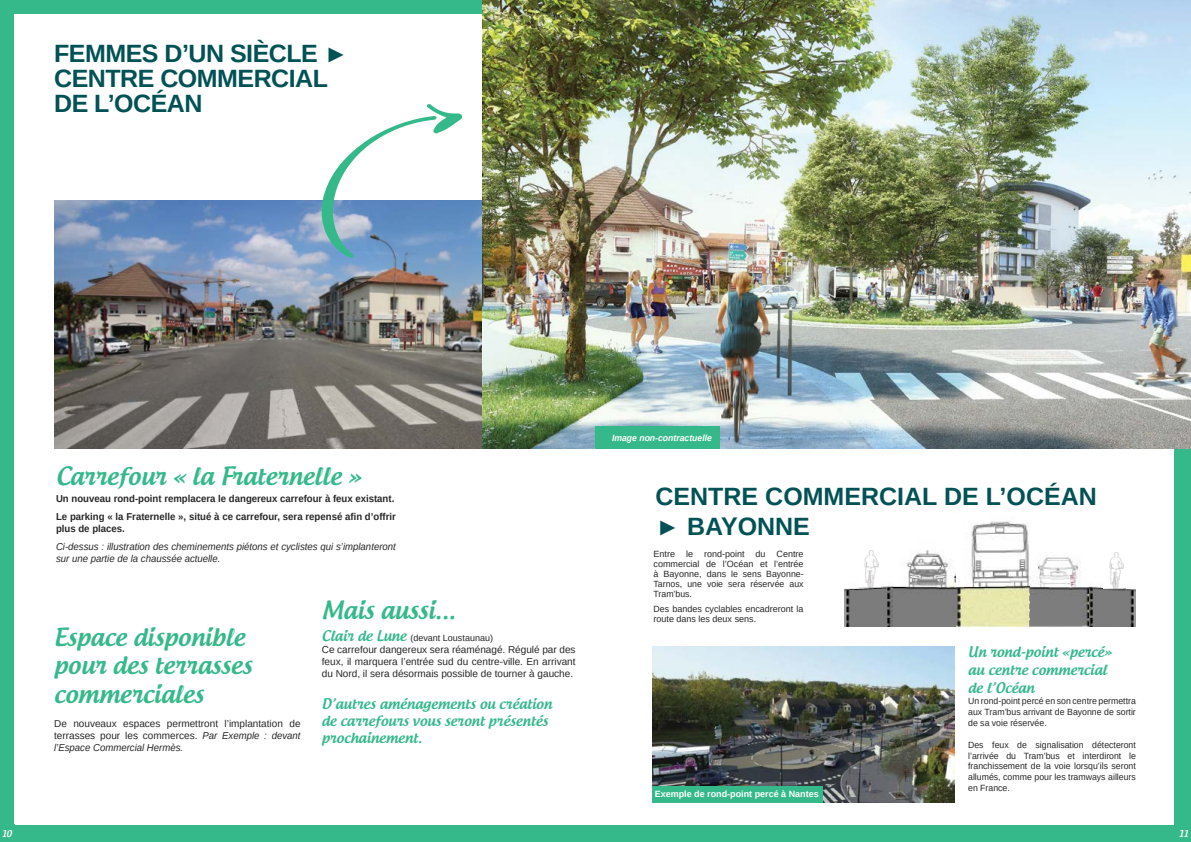
<style>
.page{position:relative;width:1191px;height:842px;background:#35b98b}
.page>*{position:absolute;margin:0;border:0;box-sizing:border-box;transform-origin:0 0}
.t1{font:700 25px/25px "Arimo";letter-spacing:-.02em;color:#025255}
.t2{font:700 25px/30.7px "Arimo";color:#025255}
.t3{font:500 24px/28.8px "Androgyne";color:#35b98b}
.t4{font:500 14px/16.8px "Androgyne";color:#35b98b}
.t5{font:10px/12px "Arimo";color:#292829;text-align:justify}
.t6{font:700 10px/17.7px "Arimo";color:#292829;scale:.96 1}
.t7{font:italic 10px/12px "Arimo";color:#292829;scale:.96 1}
.t8{font:9px/11px "Arimo";color:#292829;text-align:justify}
.t9{font:700 9px "Arimo";color:#fff}
.t10{font:italic 700 9px "Arimo";color:#fff;scale:.96 1}
.t11{font:500 9px "Androgyne";color:#fff}
.s1{font-style:italic}
.s2{font-family:"Androgyne";font-weight:500;font-size:14px;color:#35b98b}
</style>
<div class="page">
<div style="left:14px;top:14px;width:1160px;height:811px;background:#fff"></div>
<img style="left:54px;top:200px;width:429px;height:249px">
<svg style="left:321px;top:104px;width:141px;height:154px"></svg>
<img style="left:892px;top:550px;width:65px;height:77px">
<img style="left:957px;top:521px;width:73px;height:106px">
<img style="left:844px;top:586px;width:48px;height:41px">
<img style="left:1088px;top:586px;width:48px;height:41px">
<img style="left:1030px;top:557px;width:58px;height:70px">
<img style="left:1103px;top:552px;width:22px;height:37px">
<img style="left:858px;top:550px;width:22px;height:38px">
<img style="left:652px;top:647px;width:302px;height:155px">
<div style="left:652px;top:786px;width:171px;height:16px;background:#35b98b"></div>
<img style="left:483px;top:0;width:708px;height:449px">
<div style="left:595px;top:426px;width:125px;height:23px;background:#35b98b"></div>
<h1 class="t1" style="left:54px;top:42px;width:296px">femmes d’un siècle ►<br>Centre comm ercial de l’océan</h1>
<h2 class="t3" style="left:56px;top:461px;width:306px">Carrefour « la Fraternelle »</h2>
<p class="t6" style="left:56px;top:490px;width:355px">Un nouveau rond-point remplacera le dangereux carrefour à feux existant.<br>Le parking « la Fraternelle », situé à ce carrefour, sera repensé afin d’offrir</p>
<p class="t6" style="left:56px;top:520px;width:73px">plus de places.</p>
<p class="t7" style="left:56px;top:540px;width:355px">Ci-dessus : illustration des cheminements piétons et cyclistes qui s’implanteront sur une partie de la chaussée actuelle.</p>
<h2 class="t3" style="left:54px;top:622px;width:199px">Espace disponible pour des terrasses commerciales</h2>
<p class="t5" style="left:54px;top:718px;width:248px">De nouveaux espaces permettront l’implantation de terrasses pour les commerces. <span class="s1">Par Exemple : devant l’Espace Commercial Hermès.</span></p>
<h2 class="t3" style="left:322px;top:596px;width:135px">Mais aussi...</h2>
<p class="t8" style="left:322px;top:632px;width:173px"><span class="s2">Clair de Lune</span> (devant Loustaunau)</p>
<p class="t5" style="left:322px;top:643px;width:255px">Ce carrefour dangereux sera réaménagé. Régulé par des feux, il marquera l’entrée sud du centre-ville. En arrivant du Nord, il sera désormais possible de tourner à gauche.</p>
<h3 class="t4" style="left:322px;top:695px;width:232px">D’autres aménagements ou création de carrefours vous seront présentés prochainement.</h3>
<p class="t10" style="left:612px;top:432px;width:106px">Image non-contractuelle</p>
<h1 class="t2" style="left:655px;top:481px;width:443px">Centre comm ercial de l’océan ► Bayonne</h1>
<p class="t8" style="left:653px;top:548px;width:151px;line-height:10px">Entre le rond-point du Centre commercial de l’Océan et l’entrée à Bayonne, dans le sens Bayonne-Tarnos, une voie sera réservée aux Tram’bus.</p>
<p class="t8" style="left:653px;top:604px;width:151px;line-height:10px">Des bandes cyclables encadreront la route dans les deux sens.</p>
<p class="t9" style="left:654px;top:788px;width:166px">Exemple de rond-point percé à Nantes</p>
<h3 class="t4" style="left:968px;top:643px;width:145px;line-height:17.8px">Un rond-point «percé» au centre commercial de l’Océan</h3>
<p class="t8" style="left:968px;top:695px;width:169px">Un rond-point percé en son centre permettra aux Tram’bus arrivant de Bayonne de sortir de sa voie réservée.</p>
<p class="t8" style="left:968px;top:739px;width:169px">Des feux de signalisation détecteront l’arrivée du Tram’bus et interdiront le franchissement de la voie lorsqu’ils seront allumés, comme pour les tramways ailleurs en France.</p>
<p class="t11" style="left:2px;top:828px;width:11px">10</p>
<p class="t11" style="left:1179px;top:828px;width:11px">11</p>
</div>
